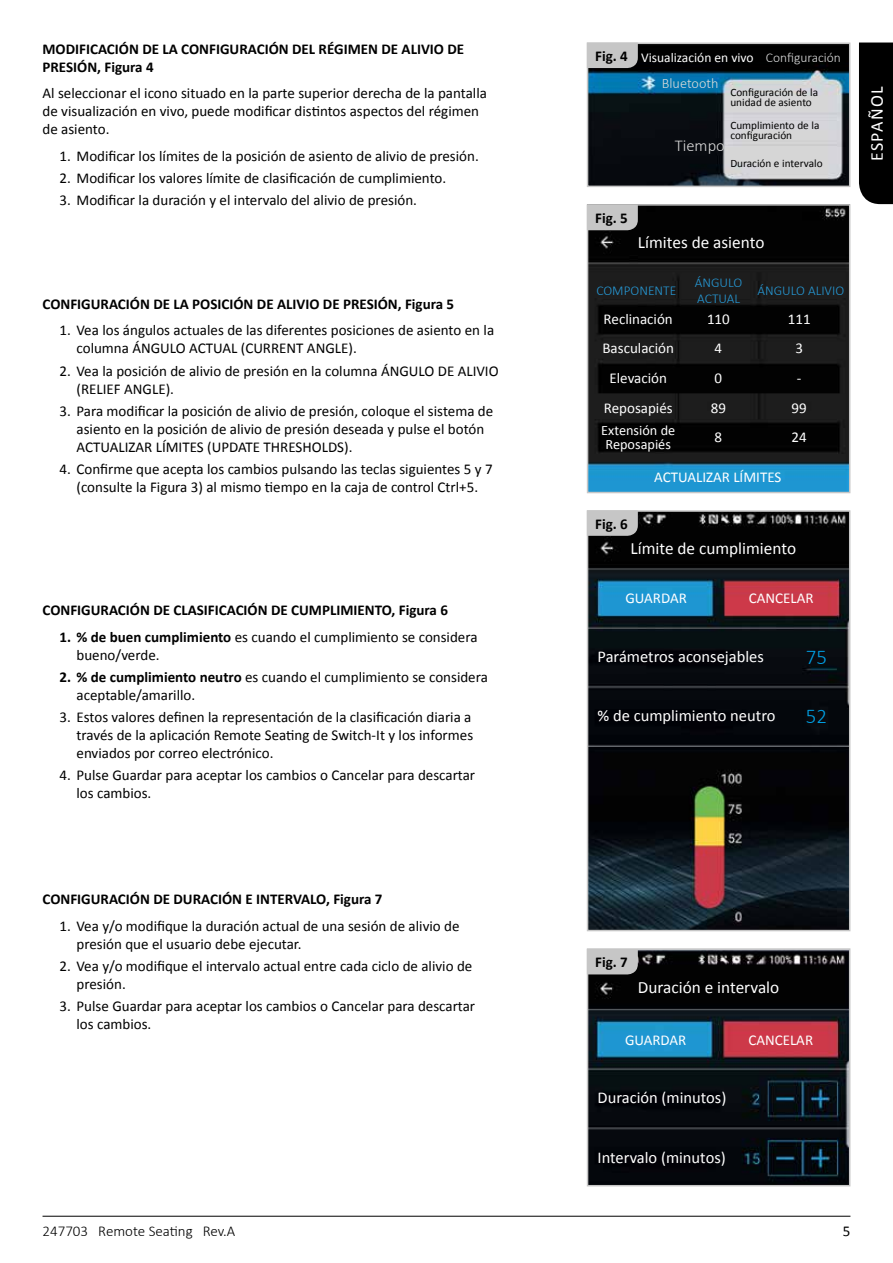
<style>
.page{position:relative;width:893px;height:1263px;background:#fff}
.page>*{position:absolute;margin:0;border:0;box-sizing:border-box;transform-origin:0 0}
.t1{font:300 21px "Calibri";color:#009fe3}
.t2{font:18px "Calibri";letter-spacing:.08em;color:#fff}
.t3{font:17.25px "Calibri";color:#fff}
.t4{font:16.5px "Calibri";color:#fff}
.t5{font:300 16.5px "Calibri";color:#dadada}
.t6{font:15px/18px "Calibri";color:#000}
.t7{font:700 15px/18px "Calibri";color:#000}
.t8{font:15px "Calibri";color:#fff}
.t9{font:300 15px "Calibri";color:#000}
.t10{font:14.25px/13.5px "Calibri";color:#fff;text-align:center}
.t11{font:300 14.25px "Calibri";color:#dadada}
.t12{font:300 13.5px/16.2px "Calibri";color:#2699d6}
.t13{font:13.5px "Calibri";color:#fff}
.t14{font:300 13.5px "Calibri";color:#dadada}
.t15{font:11.25px/10.5px "Calibri";color:#000}
.s1{font-weight:700}
</style>
<div class="page">
<hr style="left:43px;top:1216px;width:807px;height:1px;background:#000">
<div style="left:859px;top:43px;width:34px;height:161px;background:#000"></div>
<img style="left:590px;top:46px;width:257px;height:138px">
<div style="left:587px;top:43px;width:263px;height:144px;border:2px solid #c6c6c6"></div>
<img style="left:590px;top:207px;width:257px;height:283px">
<div style="left:587px;top:204px;width:263px;height:289px;border:2px solid #c6c6c6"></div>
<img style="left:590px;top:951px;width:257px;height:232px">
<div style="left:587px;top:948px;width:263px;height:238px;border:2px solid #c6c6c6"></div>
<img style="left:590px;top:513px;width:257px;height:415px">
<div style="left:587px;top:510px;width:263px;height:421px;border:2px solid #c6c6c6"></div>
<svg style="left:587px;top:43px;width:51px;height:25px"></svg>
<svg style="left:587px;top:205px;width:51px;height:25px"></svg>
<svg style="left:587px;top:949px;width:51px;height:25px"></svg>
<svg style="left:587px;top:510px;width:51px;height:26px"></svg>
<p class="t7" style="left:43px;top:40px;width:423px">MODIFICACIÓN DE LA CONFIGURACIÓN DEL RÉGIMEN DE ALIVIO DE<br>PRESIÓN, Figura 4</p>
<p class="t6" style="left:43px;top:84px;width:446px">Al seleccionar el icono situado en la parte superior derecha de la pantalla de visualización en vivo, puede modificar distintos aspectos del régimen de asiento.</p>
<p class="t6" style="left:60px;top:147px;width:421px">1. Modificar los límites de la posición de asiento de alivio de presión.</p>
<p class="t6" style="left:60px;top:169px;width:388px">2. Modificar los valores límite de clasificación de cumplimiento.</p>
<p class="t6" style="left:60px;top:191px;width:359px">3. Modificar la duración y el intervalo del alivio de presión.</p>
<p class="t7" style="left:43px;top:295px;width:413px">CONFIGURACIÓN DE LA POSICIÓN DE ALIVIO DE PRESIÓN, Figura 5</p>
<p class="t6" style="left:77px;top:321px;width:419px;text-indent:-17px">1. Vea los ángulos actuales de las diferentes posiciones de asiento en la columna ÁNGULO ACTUAL (CURRENT ANGLE).</p>
<p class="t6" style="left:77px;top:362px;width:424px;text-indent:-17px">2. Vea la posición de alivio de presión en la columna ÁNGULO DE ALIVIO (RELIEF ANGLE).</p>
<p class="t6" style="left:77px;top:402px;width:418px;text-indent:-17px">3. Para modificar la posición de alivio de presión, coloque el sistema de asiento en la posición de alivio de presión deseada y pulse el botón<br>ACTUALIZAR LÍMITES (UPDATE THRESHOLDS).</p>
<p class="t6" style="left:60px;top:460px;width:435px;text-align:center">4. Confirme que acepta los cambios pulsando las teclas siguientes 5 y 7 (consulte la Figura 3) al mismo tiempo en la caja de control Ctrl+5.</p>
<p class="t7" style="left:43px;top:601px;width:407px">CONFIGURACIÓN DE CLASIFICACIÓN DE CUMPLIMIENTO, Figura 6</p>
<p class="t6" style="left:77px;top:628px;width:402px;text-indent:-17px"><span class="s1">1. % de buen cumplimiento</span> es cuando el cumplimiento se considera bueno/verde.</p>
<p class="t6" style="left:77px;top:668px;width:413px;text-indent:-17px"><span class="s1">2. % de cumplimiento neutro</span> es cuando el cumplimiento se considera aceptable/amarillo.</p>
<p class="t6" style="left:77px;top:708px;width:398px;text-align:justify;text-indent:-17px">3. Estos valores definen la representación de la clasificación diaria a través de la aplicación Remote Seating de Switch-It y los informes enviados por correo electrónico.</p>
<p class="t6" style="left:77px;top:766px;width:400px;text-indent:-17px">4. Pulse Guardar para aceptar los cambios o Cancelar para descartar los cambios.</p>
<p class="t7" style="left:595px;top:47px;width:34px">Fig. 4</p>
<p class="t14" style="left:766px;top:49px;width:77px">Configuración</p>
<p class="t13" style="left:641px;top:49px;width:114px">Visualización en vivo</p>
<p class="t15" style="left:730px;top:87px;width:89px">Configuración de la unidad de asiento</p>
<p class="t11" style="left:662px;top:75px;width:58px">Bluetooth</p>
<p class="t15" style="left:730px;top:120px;width:91px">Cumplimiento de la configuración</p>
<p class="t15" style="left:730px;top:158px;width:94px">Duración e intervalo</p>
<p class="t5" style="left:675px;top:135px;width:56px">Tiempo:</p>
<p class="t7" style="left:595px;top:209px;width:34px">Fig. 5</p>
<p class="t3" style="left:638px;top:231px;width:128px">Límites de asiento</p>
<p class="t12" style="left:695px;top:274px;width:49px">ÁNGULO<br>ACTUAL</p>
<p class="t12" style="left:596px;top:282px;width:81px">COMPONENTE</p>
<p class="t12" style="left:758px;top:282px;width:88px">ÁNGULO ALIVIO</p>
<p class="t8" style="left:604px;top:309px;width:71px">Reclinación</p>
<p class="t8" style="left:707px;top:310px;width:24px">110</p>
<p class="t8" style="left:788px;top:310px;width:24px">111</p>
<p class="t8" style="left:602px;top:339px;width:73px">Basculación</p>
<p class="t8" style="left:715px;top:339px;width:9px">4</p>
<p class="t8" style="left:795px;top:339px;width:9px">3</p>
<p class="t8" style="left:610px;top:369px;width:59px">Elevación</p>
<p class="t8" style="left:715px;top:369px;width:9px">0</p>
<p class="t8" style="left:797px;top:369px;width:6px">-</p>
<p class="t8" style="left:604px;top:398px;width:70px">Reposapiés</p>
<p class="t8" style="left:711px;top:398px;width:17px">89</p>
<p class="t8" style="left:792px;top:398px;width:17px">99</p>
<p class="t10" style="left:601px;top:424px;width:75px">Extensión de<br>Reposapiés</p>
<p class="t8" style="left:715px;top:428px;width:9px">8</p>
<p class="t8" style="left:792px;top:428px;width:17px">24</p>
<p class="t7" style="left:595px;top:515px;width:34px">Fig. 6</p>
<p class="t8" style="left:654px;top:468px;width:129px">ACTUALIZAR LÍMITES</p>
<p class="t3" style="left:630px;top:537px;width:167px">Límite de cumplimiento</p>
<p class="t8" style="left:625px;top:588px;width:63px">GUARDAR</p>
<p class="t8" style="left:749px;top:588px;width:66px">CANCELAR</p>
<p class="t4" style="left:598px;top:646px;width:168px">Parámetros aconsejables</p>
<p class="t4" style="left:598px;top:705px;width:179px">% de cumplimiento neutro</p>
<h1 class="t1" style="left:806px;top:644px;width:23px">75</h1>
<h1 class="t1" style="left:806px;top:703px;width:23px">52</h1>
<p class="t2" style="left:865px;top:161px;width:77px;rotate:-90deg">ESPAÑOL</p>
<p class="t7" style="left:43px;top:890px;width:341px">CONFIGURACIÓN DE DURACIÓN E INTERVALO, Figura 7</p>
<p class="t6" style="left:77px;top:917px;width:384px;text-indent:-17px">1. Vea y/o modifique la duración actual de una sesión de alivio de presión que el usuario debe ejecutar.</p>
<p class="t6" style="left:77px;top:957px;width:397px;text-indent:-17px">2. Vea y/o modifique el intervalo actual entre cada ciclo de alivio de presión.</p>
<p class="t6" style="left:77px;top:997px;width:400px;text-indent:-17px">3. Pulse Guardar para aceptar los cambios o Cancelar para descartar los cambios.</p>
<p class="t7" style="left:595px;top:953px;width:34px">Fig. 7</p>
<p class="t3" style="left:638px;top:976px;width:143px">Duración e intervalo</p>
<p class="t8" style="left:625px;top:1031px;width:63px">GUARDAR</p>
<p class="t4" style="left:598px;top:1087px;width:130px">Duración (minutos)</p>
<p class="t4" style="left:598px;top:1147px;width:130px">Intervalo (minutos)</p>
<p class="t8" style="left:748px;top:1031px;width:66px">CANCELAR</p>
<p class="t9" style="left:43px;top:1222px;width:194px">247703 Remote Seating Rev.A</p>
<p class="t6" style="left:843px;top:1222px;width:9px">5</p>
</div>
